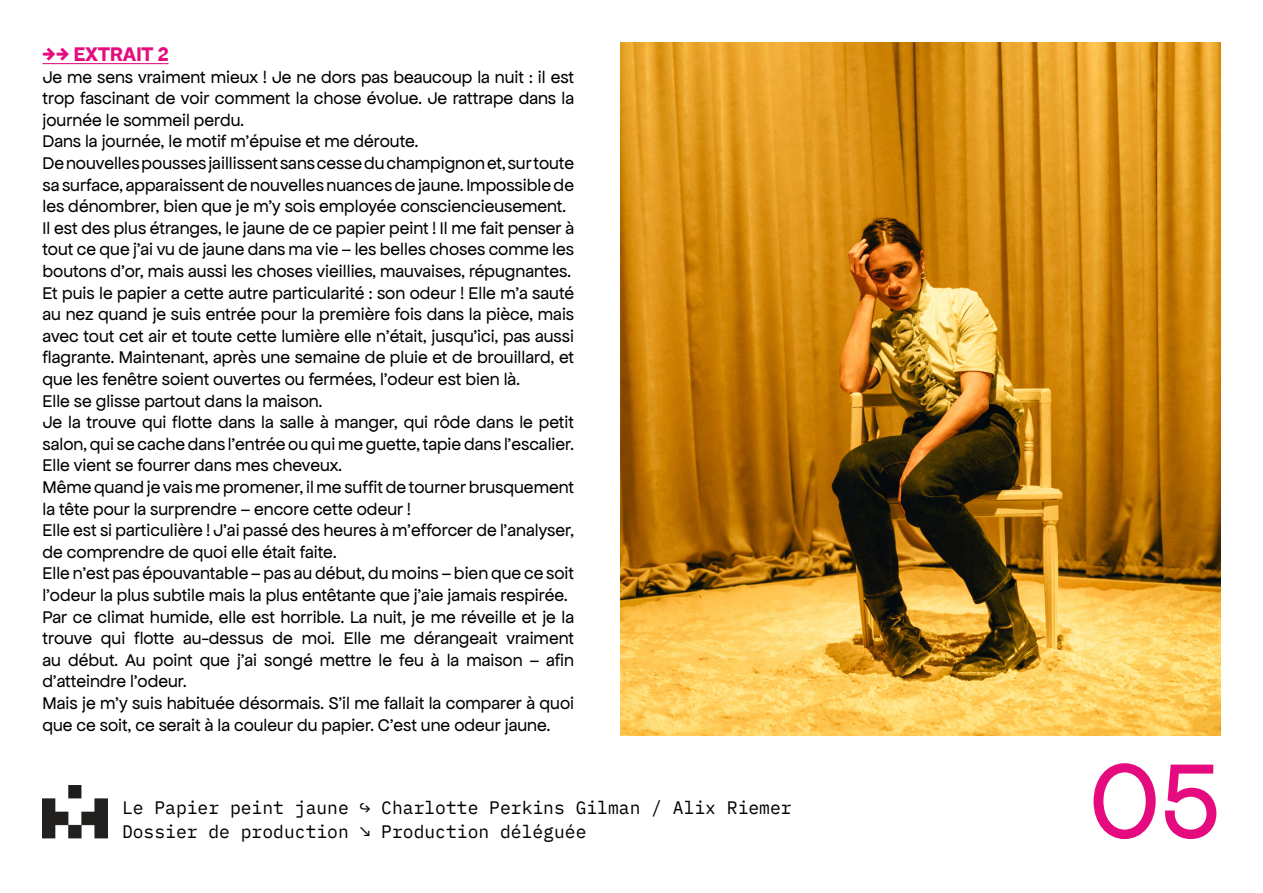
<style>
.page{position:relative;width:1263px;height:893px;background:#fff}
.page>*{position:absolute;margin:0;border:0;box-sizing:border-box;transform-origin:0 0}
.t1{font:112.5px "Apfel Grotezk";color:#e50b7e}
.t2{font:700 21px "Apfel Grotezk";color:#e50b7e}
.t3{font:18px/21.6px "Apfel Grotezk";color:#000}
.t4{font:18px/24px "IBM Plex Mono";color:#000}
</style>
<div class="page">
<img style="left:43px;top:786px;width:65px;height:53px">
<hr style="left:43px;top:63px;width:126px;height:1px;background:#e50b7e">
<img style="left:621px;top:43px;width:599px;height:693px">
<p class="t2" style="left:43px;top:42px;width:128px">→→ EXTRAIT 2</p>
<p class="t3" style="left:43px;top:66px;width:533px">Je me sens vraiment mieux ! Je ne dors pas beaucoup la nuit : il est trop fascinant de voir comment la chose évolue. Je rattrape dans la journée le sommeil perdu.<br>Dans la journée, le motif m’épuise et me déroute.<br>De nouvelles pousses jaillissent sans cesse du champignon et, sur toute sa surface, apparaissent de nouvelles nuances de jaune. Impossible de les dénombrer, bien que je m’y sois employée consciencieusement.<br>Il est des plus étranges, le jaune de ce papier peint ! Il me fait penser à tout ce que j’ai vu de jaune dans ma vie – les belles choses comme les boutons d’or, mais aussi les choses vieillies, mauvaises, répugnantes.<br>Et puis le papier a cette autre particularité : son odeur ! Elle m’a sauté au nez quand je suis entrée pour la première fois dans la pièce, mais avec tout cet air et toute cette lumière elle n’était, jusqu’ici, pas aussi flagrante. Maintenant, après une semaine de pluie et de brouillard, et que les fenêtre soient ouvertes ou fermées, l’odeur est bien là.<br>Elle se glisse partout dans la maison.<br>Je la trouve qui flotte dans la salle à manger, qui rôde dans le petit salon, qui se cache dans l’entrée ou qui me guette, tapie dans l’escalier.<br>Elle vient se fourrer dans mes cheveux.<br>Même quand je vais me promener, il me suffit de tourner brusquement la tête pour la surprendre – encore cette odeur !<br>Elle est si particulière ! J’ai passé des heures à m’efforcer de l’analyser, de comprendre de quoi elle était faite.<br>Elle n’est pas épouvantable – pas au début, du moins – bien que ce soit l’odeur la plus subtile mais la plus entêtante que j’aie jamais respirée.<br>Par ce climat humide, elle est horrible. La nuit, je me réveille et je la trouve qui flotte au-dessus de moi. Elle me dérangeait vraiment au début. Au point que j’ai songé mettre le feu à la maison – afin d’atteindre l’odeur.<br>Mais je m’y suis habituée désormais. S’il me fallait la comparer à quoi que ce soit, ce serait à la couleur du papier. C’est une odeur jaune.</p>
<p class="t4" style="left:122px;top:795px;width:671px">Le Papier peint jaune ↪ Charlotte Perkins Gilman / Alix Riemer<br>Dossier de production ↘ Production déléguée</p>
<h1 class="t1" style="left:1089px;top:742px;width:133px">05</h1>
</div>
